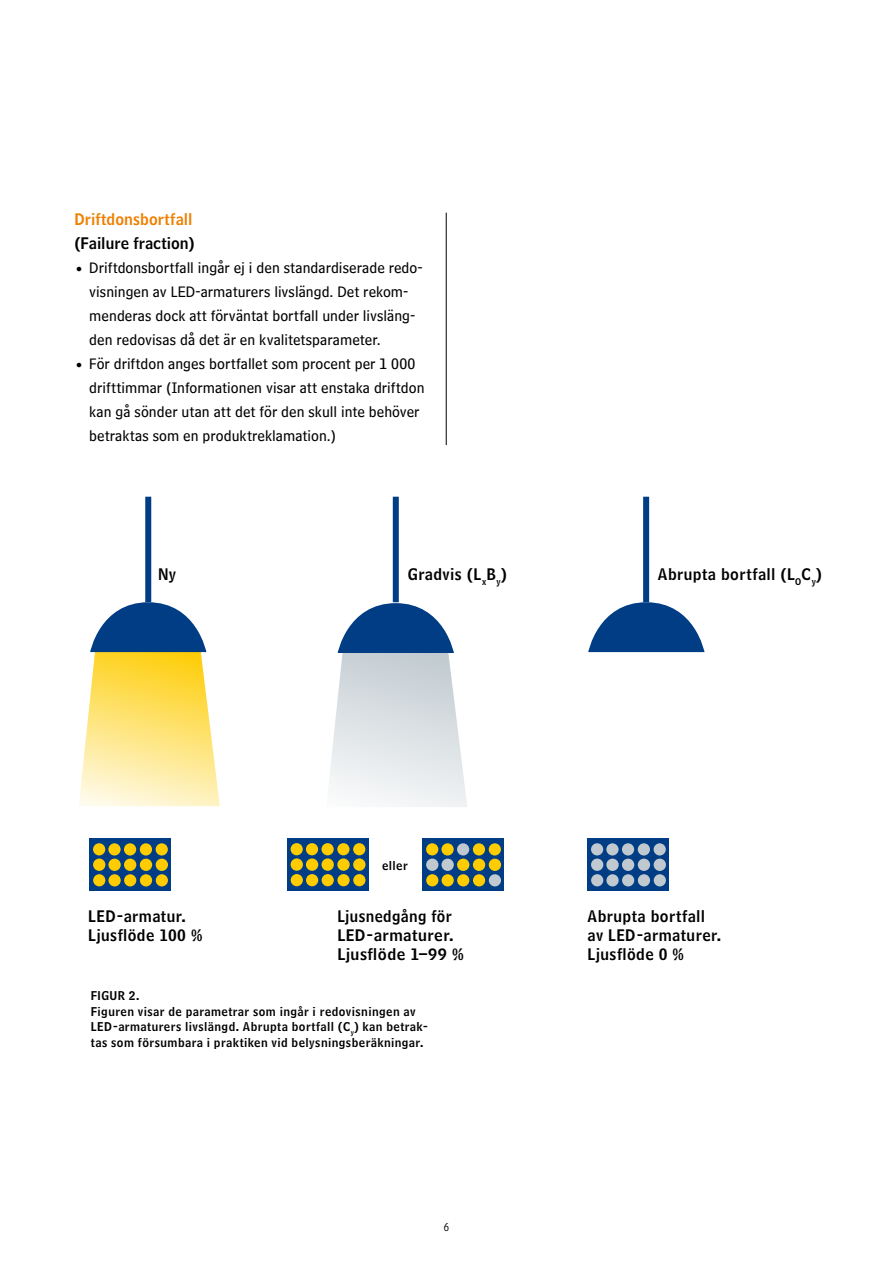
<style>
.page{position:relative;width:893px;height:1263px;background:#fff}
.page>*{position:absolute;margin:0;border:0;box-sizing:border-box;transform-origin:0 0}
.t1{font:15.75px/24px "Bell Centennial Sub Caption";letter-spacing:.005em;color:#000}
.t2{font:15.75px/18.8px "Bell Centennial Name And Number";letter-spacing:.025em;color:#000}
.t3{font:15.75px "Bell Centennial Name And Number";letter-spacing:.005em;color:#ee7f00}
.t4{font:15.75px "Bell Centennial Name And Number";letter-spacing:.005em;color:#000}
.t5{font:12px/15.8px "Bell Centennial Name And Number";letter-spacing:.035em;color:#000}
.t6{font:12px "Bell Centennial Address";color:#000}
</style>
<div class="page">
<hr style="left:446px;top:213px;width:1px;height:232px;background:#000">
<div style="left:89px;top:839px;width:82px;height:52px;background:#003d85"></div>
<div style="left:93px;top:843px;width:12px;height:12px;background:#fecc00;border-radius:50%"></div>
<div style="left:93px;top:858px;width:12px;height:13px;background:#fecc00;border-radius:50%"></div>
<div style="left:93px;top:874px;width:12px;height:12px;background:#fecc00;border-radius:50%"></div>
<div style="left:108px;top:843px;width:13px;height:12px;background:#fecc00;border-radius:50%"></div>
<div style="left:108px;top:859px;width:13px;height:12px;background:#fecc00;border-radius:50%"></div>
<div style="left:108px;top:874px;width:13px;height:12px;background:#fecc00;border-radius:50%"></div>
<div style="left:124px;top:843px;width:12px;height:12px;background:#fecc00;border-radius:50%"></div>
<div style="left:124px;top:859px;width:12px;height:12px;background:#fecc00;border-radius:50%"></div>
<div style="left:124px;top:874px;width:12px;height:12px;background:#fecc00;border-radius:50%"></div>
<div style="left:140px;top:843px;width:12px;height:12px;background:#fecc00;border-radius:50%"></div>
<div style="left:140px;top:859px;width:12px;height:12px;background:#fecc00;border-radius:50%"></div>
<div style="left:140px;top:874px;width:12px;height:12px;background:#fecc00;border-radius:50%"></div>
<div style="left:156px;top:843px;width:12px;height:12px;background:#fecc00;border-radius:50%"></div>
<div style="left:156px;top:859px;width:12px;height:12px;background:#fecc00;border-radius:50%"></div>
<div style="left:156px;top:874px;width:12px;height:12px;background:#fecc00;border-radius:50%"></div>
<svg style="left:79px;top:602px;width:141px;height:204px"></svg>
<div style="left:145px;top:497px;width:6px;height:105px;background:#003d85"></div>
<div style="left:287px;top:839px;width:82px;height:52px;background:#003d85"></div>
<div style="left:291px;top:843px;width:12px;height:12px;background:#fecc00;border-radius:50%"></div>
<div style="left:291px;top:858px;width:12px;height:13px;background:#fecc00;border-radius:50%"></div>
<div style="left:291px;top:874px;width:12px;height:12px;background:#fecc00;border-radius:50%"></div>
<div style="left:306px;top:843px;width:12px;height:12px;background:#fecc00;border-radius:50%"></div>
<div style="left:306px;top:858px;width:12px;height:13px;background:#fecc00;border-radius:50%"></div>
<div style="left:306px;top:874px;width:12px;height:12px;background:#fecc00;border-radius:50%"></div>
<div style="left:321px;top:843px;width:13px;height:12px;background:#fecc00;border-radius:50%"></div>
<div style="left:322px;top:858px;width:12px;height:13px;background:#fecc00;border-radius:50%"></div>
<div style="left:322px;top:874px;width:12px;height:12px;background:#fecc00;border-radius:50%"></div>
<div style="left:337px;top:843px;width:13px;height:12px;background:#fecc00;border-radius:50%"></div>
<svg style="left:337px;top:858px;width:13px;height:13px"></svg>
<div style="left:337px;top:874px;width:13px;height:12px;background:#fecc00;border-radius:50%"></div>
<div style="left:353px;top:843px;width:12px;height:12px;background:#fecc00;border-radius:50%"></div>
<div style="left:353px;top:858px;width:12px;height:13px;background:#fecc00;border-radius:50%"></div>
<div style="left:353px;top:874px;width:12px;height:12px;background:#fecc00;border-radius:50%"></div>
<div style="left:422px;top:839px;width:82px;height:52px;background:#003d85"></div>
<div style="left:426px;top:843px;width:12px;height:12px;background:#fecc00;border-radius:50%"></div>
<div style="left:426px;top:858px;width:12px;height:13px;background:#bfc9cf;border-radius:50%"></div>
<div style="left:426px;top:874px;width:12px;height:12px;background:#fecc00;border-radius:50%"></div>
<div style="left:441px;top:843px;width:13px;height:12px;background:#fecc00;border-radius:50%"></div>
<div style="left:441px;top:859px;width:13px;height:12px;background:#bfc9cf;border-radius:50%"></div>
<div style="left:442px;top:874px;width:12px;height:12px;background:#fecc00;border-radius:50%"></div>
<div style="left:457px;top:843px;width:12px;height:12px;background:#bfc9cf;border-radius:50%"></div>
<div style="left:457px;top:859px;width:12px;height:12px;background:#fecc00;border-radius:50%"></div>
<div style="left:457px;top:874px;width:12px;height:12px;background:#fecc00;border-radius:50%"></div>
<div style="left:473px;top:843px;width:12px;height:12px;background:#fecc00;border-radius:50%"></div>
<div style="left:473px;top:859px;width:12px;height:12px;background:#fecc00;border-radius:50%"></div>
<div style="left:473px;top:874px;width:12px;height:12px;background:#fecc00;border-radius:50%"></div>
<div style="left:489px;top:843px;width:12px;height:12px;background:#fecc00;border-radius:50%"></div>
<div style="left:489px;top:859px;width:12px;height:12px;background:#fecc00;border-radius:50%"></div>
<div style="left:489px;top:874px;width:12px;height:12px;background:#bfc9cf;border-radius:50%"></div>
<svg style="left:329px;top:603px;width:138px;height:204px"></svg>
<div style="left:393px;top:497px;width:6px;height:105px;background:#003d85"></div>
<div style="left:587px;top:839px;width:82px;height:52px;background:#003d85"></div>
<div style="left:591px;top:843px;width:12px;height:12px;background:#bfc9cf;border-radius:50%"></div>
<div style="left:591px;top:858px;width:12px;height:13px;background:#bfc9cf;border-radius:50%"></div>
<div style="left:591px;top:874px;width:12px;height:12px;background:#bfc9cf;border-radius:50%"></div>
<div style="left:606px;top:843px;width:13px;height:12px;background:#bfc9cf;border-radius:50%"></div>
<div style="left:606px;top:859px;width:13px;height:12px;background:#bfc9cf;border-radius:50%"></div>
<div style="left:606px;top:874px;width:13px;height:12px;background:#bfc9cf;border-radius:50%"></div>
<div style="left:622px;top:843px;width:12px;height:12px;background:#bfc9cf;border-radius:50%"></div>
<div style="left:622px;top:859px;width:12px;height:12px;background:#bfc9cf;border-radius:50%"></div>
<div style="left:622px;top:874px;width:12px;height:12px;background:#bfc9cf;border-radius:50%"></div>
<div style="left:638px;top:843px;width:12px;height:12px;background:#bfc9cf;border-radius:50%"></div>
<div style="left:638px;top:859px;width:12px;height:12px;background:#bfc9cf;border-radius:50%"></div>
<div style="left:638px;top:874px;width:12px;height:12px;background:#bfc9cf;border-radius:50%"></div>
<div style="left:654px;top:843px;width:12px;height:12px;background:#bfc9cf;border-radius:50%"></div>
<div style="left:654px;top:859px;width:12px;height:12px;background:#bfc9cf;border-radius:50%"></div>
<div style="left:654px;top:874px;width:12px;height:12px;background:#bfc9cf;border-radius:50%"></div>
<svg style="left:588px;top:602px;width:116px;height:50px"></svg>
<div style="left:643px;top:497px;width:6px;height:105px;background:#003d85"></div>
<p class="t3" style="left:74px;top:209px;width:120px">Driftdonsbortfall</p>
<p class="t4" style="left:74px;top:233px;width:122px">(Failure fraction)</p>
<p class="t1" style="left:89px;top:256px;width:332px;text-indent:-15px">• Driftdonsbortfall ingår ej i den standardiserade redo&shy;visningen av LED-armaturers livslängd. Det rekom&shy;menderas dock att förväntat bortfall under livsläng&shy;den redovisas då det är en kvalitetsparameter.</p>
<p class="t1" style="left:89px;top:352px;width:337px;text-indent:-15px">• För driftdon anges bortfallet som procent per 1 000 drifttimmar (Informationen visar att enstaka driftdon kan gå sönder utan att det för den skull inte behöver betraktas som en produktreklamation.)</p>
<p class="t2" style="left:158px;top:565px;width:20px">Ny</p>
<p class="t2" style="left:408px;top:565px;width:101px">Gradvis (L<sub>x</sub>B<sub>y</sub>)</p>
<p class="t2" style="left:658px;top:565px;width:166px">Abrupta bortfall (L<sub>O</sub>C<sub>y</sub>)</p>
<p class="t2" style="left:88px;top:907px;width:116px">LED-armatur.<br>Ljusflöde 100 %</p>
<p class="t5" style="left:382px;top:857px;width:27px">eller</p>
<p class="t2" style="left:337px;top:907px;width:128px">Ljusnedgång för<br>LED-armaturer.<br>Ljusflöde 1–99 %</p>
<p class="t5" style="left:91px;top:987px;width:15px">Figur</p>
<p class="t5" style="left:91px;top:987px;width:339px;text-indent:38px">2.<br>Figuren visar de parametrar som ingår i redovisningen av LED-armaturers livslängd. Abrupta bortfall (C<sub>y</sub>) kan betrak&shy;tas som försumbara i praktiken vid belysningsberäkningar.</p>
<p class="t6" style="left:444px;top:1220px;width:7px">6</p>
<p class="t2" style="left:588px;top:907px;width:135px">Abrupta bortfall av LED-armaturer.<br>Ljusflöde 0 %</p>
</div>
